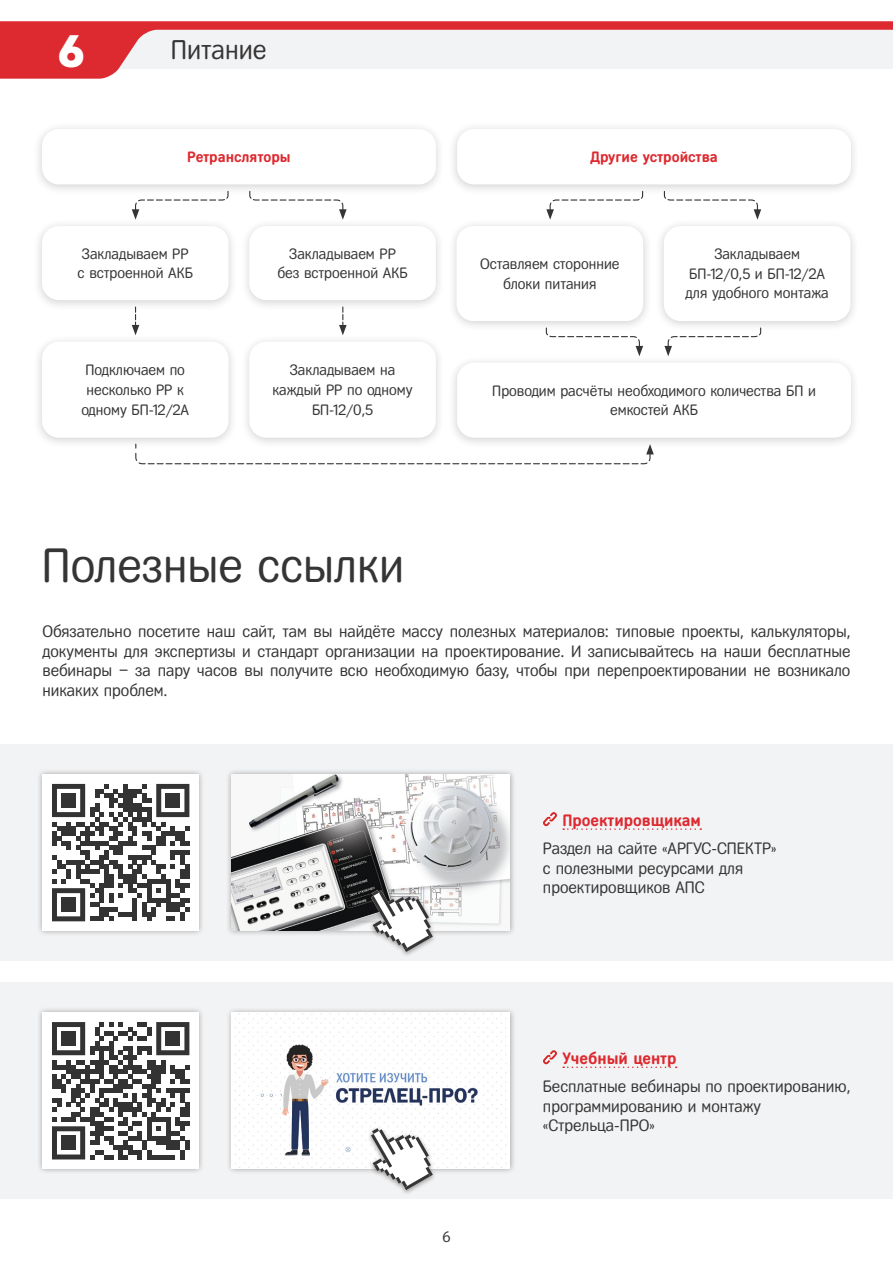
<style>
.page{position:relative;width:893px;height:1263px;background:#fff}
.page>*{position:absolute;margin:0;border:0;box-sizing:border-box;transform-origin:0 0}
.Заголовки_крупно_чёр{font:48px "Fregat";color:#363536}
.цифра_красная{font:45px "Intro";color:#fff}
.название_раздела{font:27px "Fregat";color:#363536}
.Основной_текст{font:16.5px/19.5px "Fregat";color:#363536}
.Основной_текст-2{font:700 16.5px "Fregat";color:#dd2a30}
.Текст_10{font:15px/19.5px "Fregat";color:#363536;text-align:center}
.Текст_10-2{font:700 15px "Fregat";color:#dd2a30}
</style>
<div class="page">
<svg style="left:0;top:21px;width:893px;height:58px;fill:#f2f3f4"></svg>
<div style="left:33px;top:122px;width:412px;height:74px;background:#231f20;opacity:.2"></div>
<div style="left:42px;top:129px;width:394px;height:55px;background:#fff;border-radius:17px"></div>
<div style="left:33px;top:219px;width:205px;height:93px;background:#231f20;opacity:.2"></div>
<div style="left:42px;top:226px;width:187px;height:74px;background:#fff;border-radius:17px"></div>
<div style="left:448px;top:219px;width:204px;height:114px;background:#231f20;opacity:.2"></div>
<div style="left:457px;top:226px;width:186px;height:95px;background:#fff;border-radius:17px"></div>
<div style="left:33px;top:335px;width:205px;height:114px;background:#231f20;opacity:.2"></div>
<div style="left:42px;top:342px;width:187px;height:96px;background:#fff;border-radius:17px"></div>
<div style="left:240px;top:219px;width:205px;height:93px;background:#231f20;opacity:.2"></div>
<div style="left:249px;top:226px;width:187px;height:74px;background:#fff;border-radius:17px"></div>
<div style="left:655px;top:219px;width:204px;height:114px;background:#231f20;opacity:.2"></div>
<div style="left:664px;top:226px;width:186px;height:95px;background:#fff;border-radius:17px"></div>
<div style="left:240px;top:335px;width:205px;height:114px;background:#231f20;opacity:.2"></div>
<div style="left:249px;top:342px;width:187px;height:96px;background:#fff;border-radius:17px"></div>
<div style="left:448px;top:122px;width:412px;height:74px;background:#231f20;opacity:.2"></div>
<div style="left:457px;top:129px;width:394px;height:55px;background:#fff;border-radius:17px"></div>
<div style="left:448px;top:356px;width:412px;height:93px;background:#231f20;opacity:.2"></div>
<div style="left:457px;top:363px;width:394px;height:75px;background:#fff;border-radius:17px"></div>
<svg style="left:339px;top:307px;width:8px;height:28px"></svg>
<svg style="left:132px;top:307px;width:7px;height:28px"></svg>
<svg style="left:132px;top:190px;width:97px;height:30px"></svg>
<svg style="left:546px;top:190px;width:98px;height:30px"></svg>
<svg style="left:135px;top:443px;width:519px;height:22px"></svg>
<svg style="left:664px;top:327px;width:98px;height:29px"></svg>
<svg style="left:249px;top:190px;width:98px;height:30px"></svg>
<svg style="left:663px;top:190px;width:98px;height:30px"></svg>
<svg style="left:545px;top:327px;width:98px;height:29px"></svg>
<div style="left:0;top:982px;width:893px;height:217px;background:#f2f3f4"></div>
<div style="left:0;top:744px;width:893px;height:217px;background:#f2f3f4"></div>
<svg style="left:563px;top:1066px;width:114px;height:2px"></svg>
<svg style="left:543px;top:1050px;width:14px;height:14px"></svg>
<svg style="left:563px;top:828px;width:138px;height:2px"></svg>
<svg style="left:543px;top:812px;width:14px;height:14px"></svg>
<div style="left:226px;top:1007px;width:290px;height:168px;background:#231f20;opacity:.4"></div>
<img style="left:232px;top:1012px;width:278px;height:157px">
<div style="left:226px;top:768px;width:290px;height:169px;background:#231f20;opacity:.4"></div>
<img style="left:232px;top:774px;width:278px;height:157px">
<div style="left:37px;top:1007px;width:168px;height:168px;background:#231f20;opacity:.4"></div>
<div style="left:43px;top:1012px;width:156px;height:157px;background:#fff"></div>
<svg style="left:52px;top:1022px;width:137px;height:137px"></svg>
<div style="left:61px;top:1031px;width:15px;height:15px;background:#343333"></div>
<div style="left:166px;top:1031px;width:14px;height:15px;background:#343333"></div>
<div style="left:61px;top:1136px;width:15px;height:14px;background:#343333"></div>
<div style="left:37px;top:768px;width:168px;height:169px;background:#231f20;opacity:.4"></div>
<div style="left:43px;top:774px;width:156px;height:157px;background:#fff"></div>
<svg style="left:52px;top:784px;width:137px;height:137px"></svg>
<div style="left:61px;top:793px;width:15px;height:15px;background:#343333"></div>
<div style="left:166px;top:793px;width:14px;height:15px;background:#343333"></div>
<div style="left:61px;top:898px;width:15px;height:14px;background:#343333"></div>
<div style="left:367px;top:1125px;width:70px;height:70px;background:#231f20;opacity:.4"></div>
<svg style="left:371px;top:1128px;width:62px;height:62px"></svg>
<div style="left:367px;top:887px;width:70px;height:70px;background:#231f20;opacity:.4"></div>
<svg style="left:371px;top:890px;width:62px;height:62px"></svg>
<p class="цифра_красная" style="left:57px;top:24px;width:29px">6</p>
<p class="название_раздела" style="left:171px;top:35px;width:97px">Питание</p>
<p class="Текст_10-2" style="left:187px;top:149px;width:105px">Ретрансляторы</p>
<p class="Текст_10-2" style="left:590px;top:149px;width:129px">Другие устройства</p>
<p class="Текст_10" style="left:78px;top:244px;width:117px;text-align:left">Закладываем РР с встроенной АКБ</p>
<p class="Текст_10" style="left:480px;top:254px;width:141px">Оставляем сторонние блоки питания</p>
<p class="Текст_10" style="left:277px;top:244px;width:132px">Закладываем РР без встроенной АКБ</p>
<p class="Текст_10" style="left:686px;top:244px;width:145px">Закладываем<br>БП-12/0,5 и БП-12/2А для удобного монтажа</p>
<p class="Текст_10" style="left:81px;top:360px;width:109px">Подключаем по несколько РР к одному БП-12/2А</p>
<p class="Текст_10" style="left:272px;top:360px;width:142px">Закладываем на каждый РР по одному<br>БП-12/0,5</p>
<p class="Заголовки_крупно_чёр" style="left:42px;top:539px;width:364px">Полезные ссылки</p>
<p class="Текст_10" style="left:492px;top:381px;width:325px">Проводим расчёты необходимого количества БП и емкостей АКБ</p>
<p class="Основной_текст" style="left:43px;top:621px;width:809px;text-align:justify">Обязательно посетите наш сайт, там вы найдёте массу полезных материалов: типовые проекты, калькуляторы, документы для экспертизы и стандарт организации на проектирование. И записывайтесь на наши бесплатные вебинары – за пару часов вы получите всю необходимую базу, чтобы при перепроектировании не возникало никаких проблем.</p>
<p class="Основной_текст-2" style="left:562px;top:811px;width:140px">Проектировщикам</p>
<p class="Основной_текст" style="left:543px;top:839px;width:235px">Раздел на сайте «АРГУС-СПЕКТР» с полезными ресурсами для проектировщиков АПС</p>
<p class="Текст_10" style="left:442px;top:1227px;width:10px">6</p>
<p class="Основной_текст-2" style="left:562px;top:1049px;width:116px">Учебный центр</p>
<p class="Основной_текст" style="left:543px;top:1077px;width:309px">Бесплатные вебинары по проектированию, программированию и монтажу «Стрельца-ПРО»</p>
</div>
